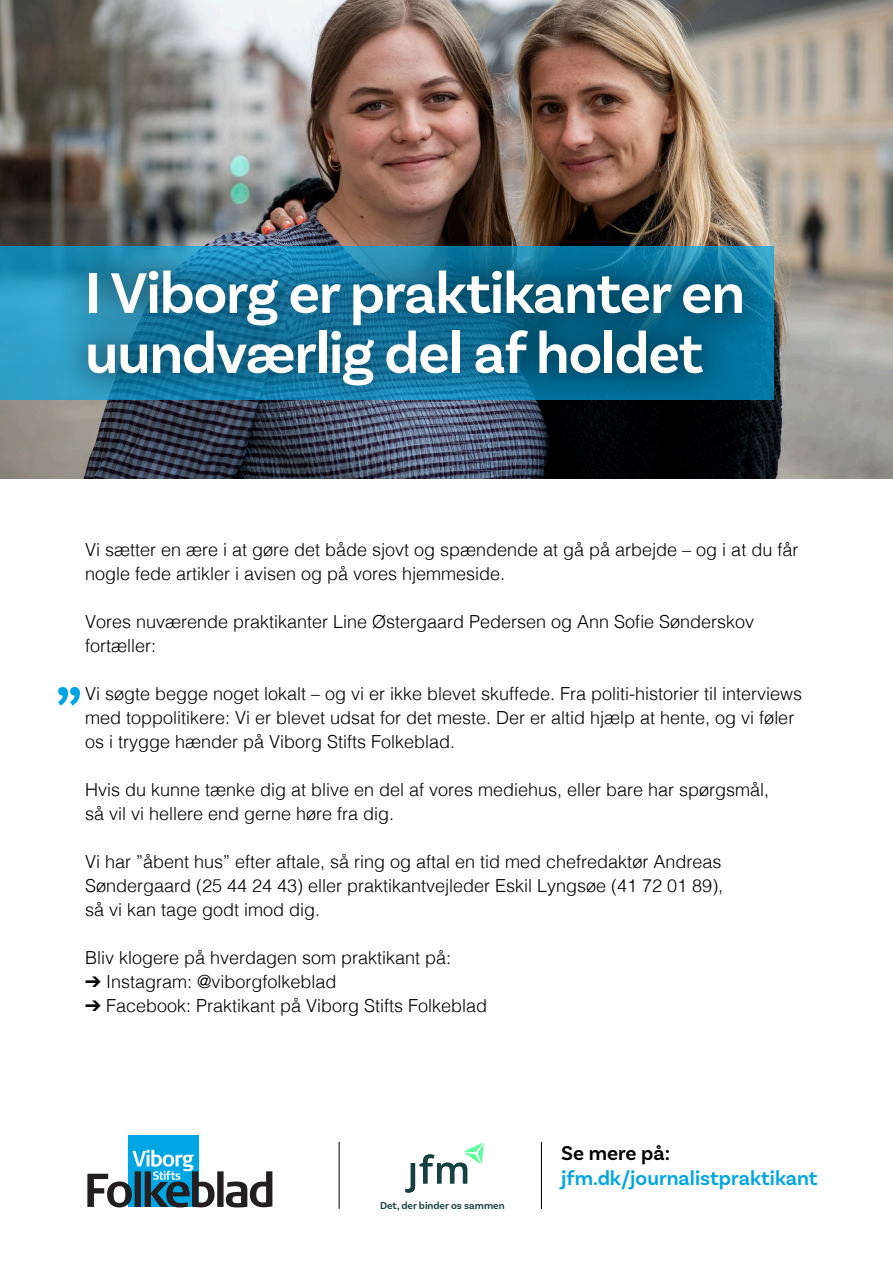
<style>
.page{position:relative;width:893px;height:1263px;background:#fff}
.page>*{position:absolute;margin:0;border:0;box-sizing:border-box;transform-origin:0 0}
.t1{font:600 62.4px "Basic Sans";color:#00a6e4}
.t2{font:600 60px "Basic Sans";letter-spacing:-.02em;color:#fff}
.t3{font:600 21px "Basic Sans";color:#00a6e4}
.t4{font:600 21px "Basic Sans";color:#000}
.t5{font:300 18px/24px "Helvetica";color:#000}
.t6{font:600 10.5px "Basic Sans";color:#174040}
</style>
<div class="page">
<img style="left:0;top:0;width:893px;height:478px">
<svg style="left:0;top:247px;width:52px;height:153px;background:#2a9cc5"></svg>
<div style="left:52px;top:235px;width:726px;height:186px;background:#000;opacity:.4"></div>
<hr style="left:541px;top:1142px;width:1px;height:67px;background:#000">
<svg style="left:405px;top:1143px;width:79px;height:49px"></svg>
<hr style="left:339px;top:1142px;width:1px;height:67px;background:#000">
<div style="left:128px;top:1135px;width:70px;height:72px;background:#00a6e4"></div>
<svg style="left:87px;top:1150px;width:185px;height:57px"></svg>
<p class="t2" style="left:85px;top:257px;width:662px">I Viborg er praktikanter en</p>
<p class="t2" style="left:85px;top:317px;width:620px">uundværlig del af holdet</p>
<p class="t5" style="left:85px;top:536px;width:715px">Vi sætter en ære i at gøre det både sjovt og spændende at gå på arbejde – og i at du får nogle fede artikler i avisen og på vores hjemmeside.</p>
<p class="t5" style="left:85px;top:608px;width:671px">Vores nuværende praktikanter Line Østergaard Pedersen og Ann Sofie Sønderskov fortæller:</p>
<p class="t5" style="left:85px;top:680px;width:719px">Vi søgte begge noget lokalt – og vi er ikke blevet skuffede. Fra politi-historier til interviews med toppolitikere: Vi er blevet udsat for det meste. Der er altid hjælp at hente, og vi føler os i trygge hænder på Viborg Stifts Folkeblad.</p>
<p class="t5" style="left:85px;top:776px;width:686px">Hvis du kunne tænke dig at blive en del af vores mediehus, eller bare har spørgsmål, så vil vi hellere end gerne høre fra dig.</p>
<p class="t5" style="left:85px;top:848px;width:640px;text-align:justify">Vi har ”åbent hus” efter aftale, så ring og aftal en tid med chefredaktør Andreas Søndergaard (25 44 24 43) eller praktikantvejleder Eskil Lyngsøe (41 72 01 89), så vi kan tage godt imod dig.</p>
<p class="t5" style="left:85px;top:944px;width:368px">Bliv klogere på hverdagen som praktikant på:</p>
<p class="t5" style="left:85px;top:968px;width:253px">➔ Instagram: @viborgfolkeblad</p>
<p class="t5" style="left:85px;top:992px;width:404px">➔ Facebook: Praktikant på Viborg Stifts Folkeblad</p>
<p class="t1" style="left:55px;top:670px;width:28px">”</p>
<p class="t6" style="left:380px;top:1199px;width:126px">Det, der binder os sammen</p>
<p class="t4" style="left:561px;top:1140px;width:110px">Se mere på:</p>
<p class="t3" style="left:561px;top:1165px;width:258px">jfm.dk/journalistpraktikant</p>
</div>
